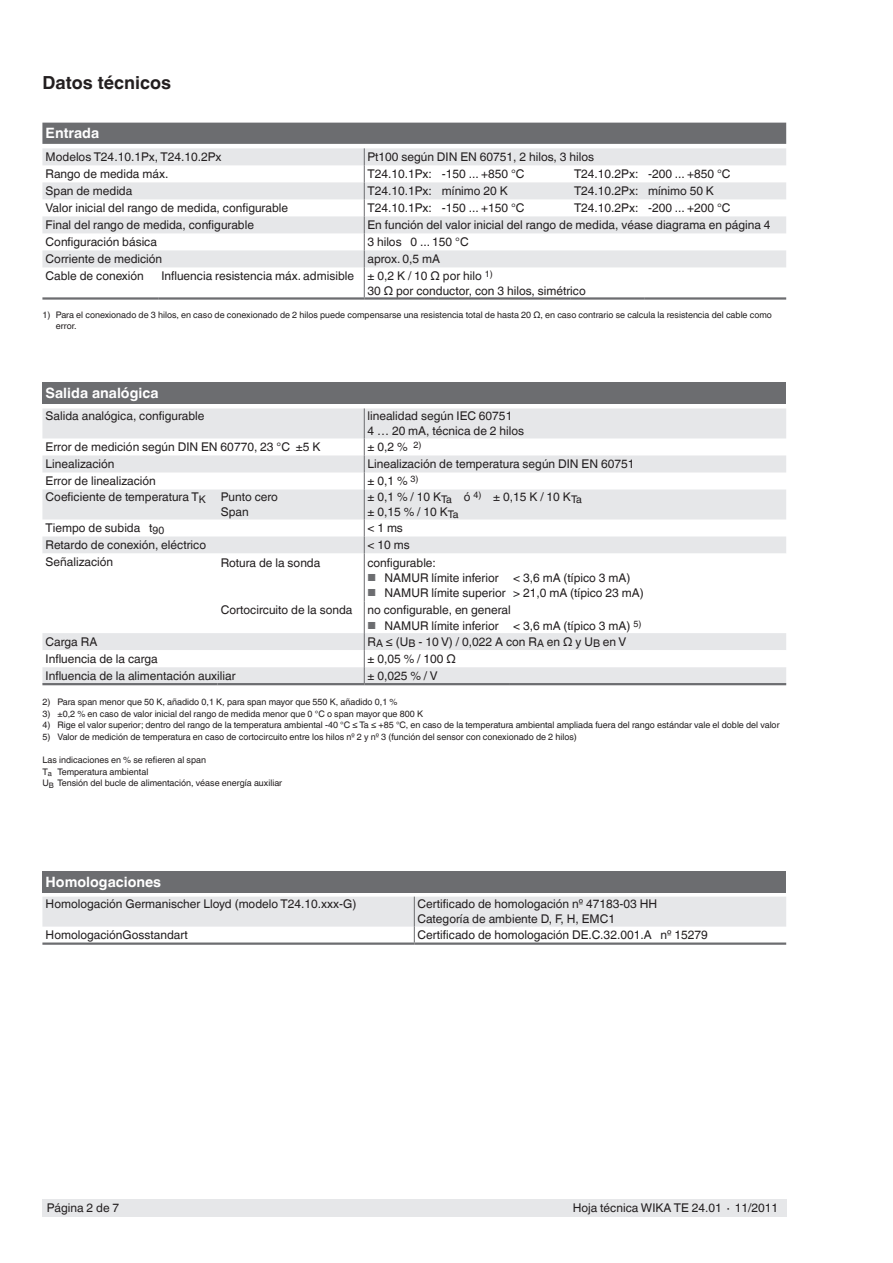
<style>
.page{position:relative;width:893px;height:1263px;background:#fff}
.page>*{position:absolute;margin:0;border:0;box-sizing:border-box;transform-origin:0 0}
.t1{font:700 18px "Helvetica World";color:#231f20}
.t2{font:700 14.25px "Helvetica World";color:#fff}
.t3{font:12px/15px "Helvetica World";color:#231f20}
.t4{font:9px/11.6px "Helvetica World";color:#231f20}
.s1{font-size:10.2px;color:#6c6d70}
</style>
<div class="page">
<div style="left:43px;top:1199px;width:744px;height:17px;background:#e6e7e9"></div>
<hr style="left:364px;top:267px;width:1px;height:30px;background:#6c6d70">
<svg style="left:42px;top:123px;width:744px;height:144px"></svg>
<hr style="left:42px;top:297px;width:116px;height:3px;background:#6c6d70">
<hr style="left:158px;top:297px;width:206px;height:3px;background:#6c6d70">
<hr style="left:364px;top:297px;width:75px;height:3px;background:#6c6d70">
<hr style="left:439px;top:297px;width:132px;height:3px;background:#6c6d70">
<hr style="left:571px;top:297px;width:74px;height:3px;background:#6c6d70">
<hr style="left:645px;top:297px;width:141px;height:3px;background:#6c6d70">
<div style="left:42px;top:383px;width:744px;height:21px;background:#6c6d70"></div>
<svg style="left:42px;top:408px;width:744px;height:145px;fill:#e6e7e9"></svg>
<hr style="left:364px;top:489px;width:1px;height:30px;background:#6c6d70">
<hr style="left:364px;top:408px;width:1px;height:30px;background:#6c6d70">
<svg style="left:364px;top:438px;width:1px;height:51px"></svg>
<svg style="left:364px;top:519px;width:1px;height:34px"></svg>
<hr style="left:364px;top:553px;width:1px;height:48px;background:#6c6d70">
<svg style="left:42px;top:601px;width:744px;height:82px"></svg>
<hr style="left:42px;top:683px;width:176px;height:2px;background:#6c6d70">
<hr style="left:218px;top:683px;width:146px;height:2px;background:#6c6d70">
<hr style="left:364px;top:683px;width:146px;height:2px;background:#6c6d70">
<hr style="left:510px;top:683px;width:276px;height:2px;background:#6c6d70">
<div style="left:42px;top:871px;width:744px;height:21px;background:#6c6d70"></div>
<svg style="left:42px;top:897px;width:744px;height:45px"></svg>
<hr style="left:414px;top:897px;width:1px;height:30px;background:#6c6d70">
<hr style="left:42px;top:942px;width:372px;height:3px;background:#6c6d70">
<hr style="left:414px;top:942px;width:372px;height:3px;background:#6c6d70">
<h1 class="t1" style="left:42px;top:73px;width:130px">Datos técnicos</h1>
<p class="t2" style="left:46px;top:125px;width:55px">Entrada</p>
<p class="t3" style="left:46px;top:150px;width:177px">Modelos T24.10.1Px, T24.10.2Px</p>
<p class="t3" style="left:367px;top:150px;width:228px">Pt100 según DIN EN 60751, 2 hilos, 3 hilos</p>
<p class="t3" style="left:46px;top:167px;width:124px">Rango de medida máx.</p>
<p class="t3" style="left:367px;top:167px;width:159px">T24.10.1Px: -150 ... +850 °C</p>
<p class="t3" style="left:574px;top:167px;width:158px">T24.10.2Px: -200 ... +850 °C</p>
<p class="t3" style="left:46px;top:184px;width:88px">Span de medida</p>
<p class="t3" style="left:367px;top:184px;width:142px">T24.10.1Px: mínimo 20 K</p>
<p class="t3" style="left:574px;top:184px;width:141px">T24.10.2Px: mínimo 50 K</p>
<p class="t3" style="left:46px;top:201px;width:244px">Valor inicial del rango de medida, configurable</p>
<p class="t3" style="left:367px;top:201px;width:159px">T24.10.1Px: -150 ... +150 °C</p>
<p class="t3" style="left:574px;top:201px;width:158px">T24.10.2Px: -200 ... +200 °C</p>
<p class="t3" style="left:46px;top:218px;width:210px">Final del rango de medida, configurable</p>
<p class="t3" style="left:367px;top:218px;width:405px">En función del valor inicial del rango de medida, véase diagrama en página 4</p>
<p class="t3" style="left:46px;top:235px;width:113px">Configuración básica</p>
<p class="t3" style="left:367px;top:235px;width:103px">3 hilos 0 ... 150 °C</p>
<p class="t3" style="left:46px;top:252px;width:118px">Corriente de medición</p>
<p class="t3" style="left:367px;top:252px;width:74px">aprox. 0,5 mA</p>
<p class="t3" style="left:46px;top:268px;width:100px">Cable de conexión</p>
<p class="t3" style="left:367px;top:268px;width:220px;text-indent:-206px">Influencia resistencia máx. admisible ± 0,2 K / 10 Ω por hilo <sup>1)<br></sup>30 Ω por conductor, con 3 hilos, simétrico</p>
<p class="t4" style="left:56px;top:310px;width:718px;line-height:10.5px;text-indent:-13px">1) Para el conexionado de 3 hilos, en caso de conexionado de 2 hilos puede compensarse una resistencia total de hasta 20 Ω, en caso contrario se calcula la resistencia del cable como error.</p>
<p class="t2" style="left:46px;top:385px;width:114px">Salida analógica</p>
<p class="t3" style="left:46px;top:409px;width:160px">Salida analógica, configurable</p>
<p class="t3" style="left:367px;top:409px;width:158px">linealidad según IEC 60751<br>4 … 20 mA, técnica de 2 hilos</p>
<p class="t3" style="left:46px;top:440px;width:276px">Error de medición según DIN EN 60770, 23 °C ±5 K</p>
<p class="t3" style="left:367px;top:440px;width:56px">± 0,2 % <sup>2)</sup></p>
<p class="t3" style="left:46px;top:457px;width:70px">Linealización</p>
<p class="t3" style="left:367px;top:457px;width:268px">Linealización de temperatura según DIN EN 60751</p>
<p class="t3" style="left:46px;top:474px;width:112px">Error de linealización</p>
<p class="t3" style="left:367px;top:474px;width:53px">± 0,1 % <sup>3)</sup></p>
<p class="t3" style="left:46px;top:490px;width:162px">Coeficiente de temperatura T<sub>K</sub></p>
<p class="t3" style="left:221px;top:490px;width:59px">Punto cero<br>Span</p>
<p class="t3" style="left:367px;top:490px;width:216px">± 0,1 % / 10 K<sub>Ta</sub> ó <sup>4)</sup> ± 0,15 K / 10 K<sub>Ta </sub>± 0,15 % / 10 K<sub>Ta</sub></p>
<p class="t3" style="left:46px;top:521px;width:120px">Tiempo de subida t<sub>90</sub></p>
<p class="t3" style="left:367px;top:521px;width:37px">&lt; 1 ms</p>
<p class="t3" style="left:46px;top:538px;width:162px">Retardo de conexión, eléctrico</p>
<p class="t3" style="left:367px;top:538px;width:44px">&lt; 10 ms</p>
<p class="t3" style="left:46px;top:554px;width:69px">Señalización</p>
<p class="t3" style="left:221px;top:555px;width:101px">Rotura de la sonda</p>
<p class="t3" style="left:367px;top:555px;width:70px">configurable:</p>
<p class="t3" style="left:367px;top:570px;width:133px"><span class="s1">■</span> NAMUR límite inferior</p>
<p class="t3" style="left:367px;top:585px;width:140px"><span class="s1">■</span> NAMUR límite superior</p>
<p class="t3" style="left:513px;top:570px;width:132px">&lt; 3,6 mA (típico 3 mA)<br>&gt; 21,0 mA (típico 23 mA)</p>
<p class="t3" style="left:221px;top:602px;width:292px">Cortocircuito de la sonda no configurable, en general</p>
<p class="t3" style="left:367px;top:618px;width:275px"><span class="s1">■</span> NAMUR límite inferior &lt; 3,6 mA (típico 3 mA) <sup>5)</sup></p>
<p class="t3" style="left:46px;top:634px;width:53px">Carga RA</p>
<p class="t3" style="left:367px;top:634px;width:260px">R<sub>A</sub> ≤ (U<sub>B</sub> - 10 V) / 0,022 A con R<sub>A</sub> en Ω y U<sub>B</sub> en V</p>
<p class="t3" style="left:46px;top:651px;width:114px">Influencia de la carga</p>
<p class="t3" style="left:367px;top:651px;width:90px">± 0,05 % / 100 Ω</p>
<p class="t3" style="left:46px;top:668px;width:192px">Influencia de la alimentación auxiliar</p>
<p class="t3" style="left:367px;top:668px;width:72px">± 0,025 % / V</p>
<p class="t4" style="left:43px;top:696px;width:356px">2) Para span menor que 50 K, añadido 0,1 K, para span mayor que 550 K, añadido 0,1 %</p>
<p class="t4" style="left:43px;top:708px;width:382px">3) ±0,2 % en caso de valor inicial del rango de medida menor que 0 °C o span mayor que 800 K</p>
<p class="t4" style="left:43px;top:720px;width:739px">4) Rige el valor superior; dentro del rango de la temperatura ambiental -40 °C ≤ Ta ≤ +85 °C, en caso de la temperatura ambiental ampliada fuera del rango estándar vale el doble del valor</p>
<p class="t4" style="left:43px;top:731px;width:536px">5) Valor de medición de temperatura en caso de cortocircuito entre los hilos nº 2 y nº 3 (función del sensor con conexionado de 2 hilos)</p>
<p class="t4" style="left:43px;top:754px;width:241px">Las indicaciones en % se refieren al span<br>T<sub>a</sub> Temperatura ambiental<br>U<sub>B</sub> Tensión del bucle de alimentación, véase energía auxiliar</p>
<p class="t2" style="left:46px;top:873px;width:117px">Homologaciones</p>
<p class="t3" style="left:46px;top:897px;width:312px">Homologación Germanischer Lloyd (modelo T24.10.xxx-G)</p>
<p class="t3" style="left:417px;top:897px;width:241px">Certificado de homologación nº 47183-03 HH<br>Categoría de ambiente D, F, H, EMC1</p>
<p class="t3" style="left:46px;top:928px;width:144px">HomologaciónGosstandart</p>
<p class="t3" style="left:417px;top:928px;width:292px">Certificado de homologación DE.C.32.001.A nº 15279</p>
<p class="t3" style="left:47px;top:1200px;width:74px">Página 2 de 7</p>
<p class="t3" style="left:573px;top:1200px;width:207px">Hoja técnica WIKA TE 24.01 ∙ 11/2011</p>
</div>
